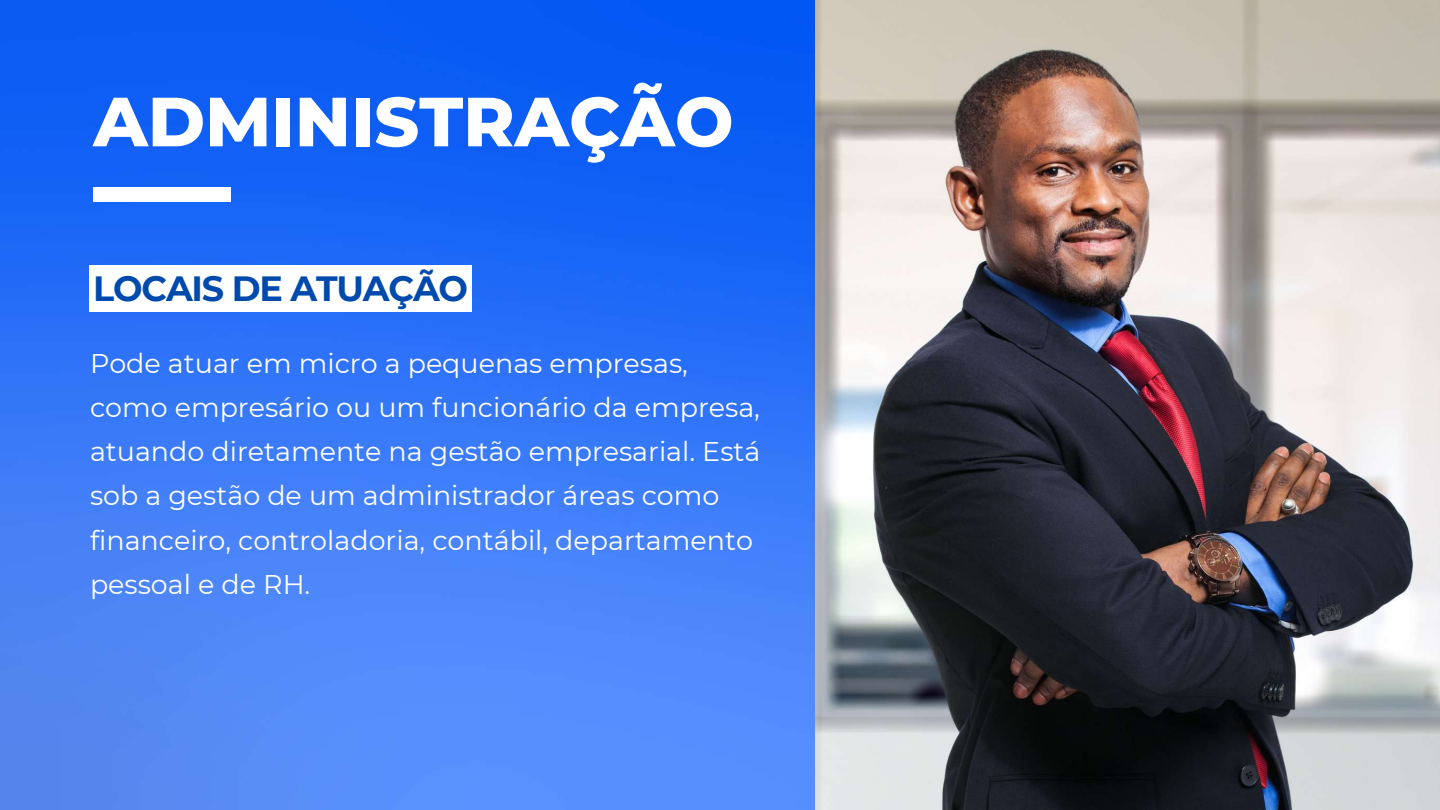
<style>
.page{position:relative;width:1440px;height:810px;background:#fff}
.page>*{position:absolute;margin:0;border:0;box-sizing:border-box;transform-origin:0 0}
.t1{font:800 69.4px "Montserrat";color:#fff}
.t2{font:700 35px "Montserrat";letter-spacing:-.035em;color:#004aad}
.t3{font:27px/44.2px "Montserrat";color:#fff}
</style>
<div class="page">
<img style="left:0;top:0;width:815px;height:810px">
<div style="left:93px;top:187px;width:138px;height:15px;background:#fff"></div>
<img style="left:815px;top:0;width:625px;height:810px">
<div style="left:89px;top:265px;width:382px;height:47px;background:#fff"></div>
<h1 class="t1" style="left:93px;top:79px;width:642px">ADMINISTRAÇÃO</h1>
<p class="t2" style="left:93px;top:267px;width:376px">LOCAIS DE ATUAÇÃO</p>
<p class="t3" style="left:90px;top:341px;width:672px">Pode atuar em micro a pequenas empresas, como empresário ou um funcionário da empresa, atuando diretamente na gestão empresarial. Está sob a gestão de um administrador áreas como financeiro, controladoria, contábil, departamento pessoal e de RH.</p>
</div>
